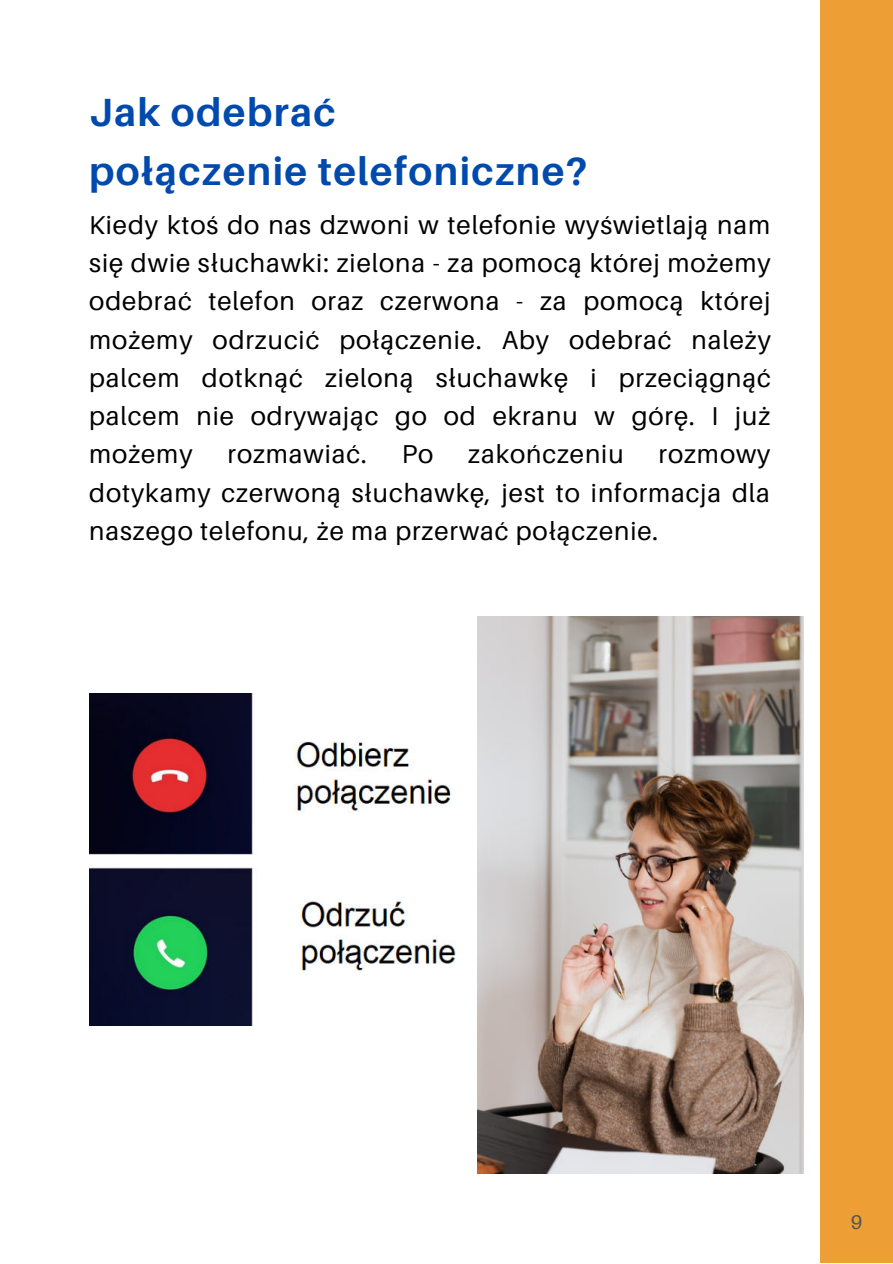
<style>
.page{position:relative;width:893px;height:1264px;background:#fff}
.page>*{position:absolute;margin:0;border:0;box-sizing:border-box;transform-origin:0 0}
.t1{font:700 39.3px/58.5px "Aileron";letter-spacing:.035em;color:#004aad}
.t2{font:25.8px/38.2px "Aileron";letter-spacing:.035em;color:#000;text-align:justify}
.t3{font:19.8px "Aileron";color:#545454}
</style>
<div class="page">
<img style="left:89px;top:694px;width:367px;height:331px">
<div style="left:820px;top:0;width:72px;height:1262px;background:#ed9f35"></div>
<img style="left:477px;top:616px;width:326px;height:557px">
<h1 class="t1" style="left:89px;top:83px;width:499px">Jak odebrać<br>połączenie telefoniczne?</h1>
<p class="t2" style="left:89px;top:206px;width:683px">Kiedy ktoś do nas dzwoni w telefonie wyświetlają nam się dwie słuchawki: zielona - za pomocą której możemy odebrać telefon oraz czerwona - za pomocą której możemy odrzucić połączenie. Aby odebrać należy palcem dotknąć zieloną słuchawkę i przeciągnąć palcem nie odrywając go od ekranu w górę. I już możemy</p>
<p class="t2" style="left:227px;top:435px;width:141px">rozmawiać.</p>
<p class="t2" style="left:402px;top:435px;width:33px">Po</p>
<p class="t2" style="left:468px;top:435px;width:157px">zakończeniu</p>
<p class="t2" style="left:89px;top:435px;width:682px;text-indent:569px">rozmowy dotykamy czerwoną słuchawkę, jest to informacja dla naszego telefonu, że ma przerwać połączenie.</p>
<p class="t3" style="left:850px;top:1210px;width:13px">9</p>
<p class="t3" style="left:850px;top:1210px;width:13px">1</p>
</div>
